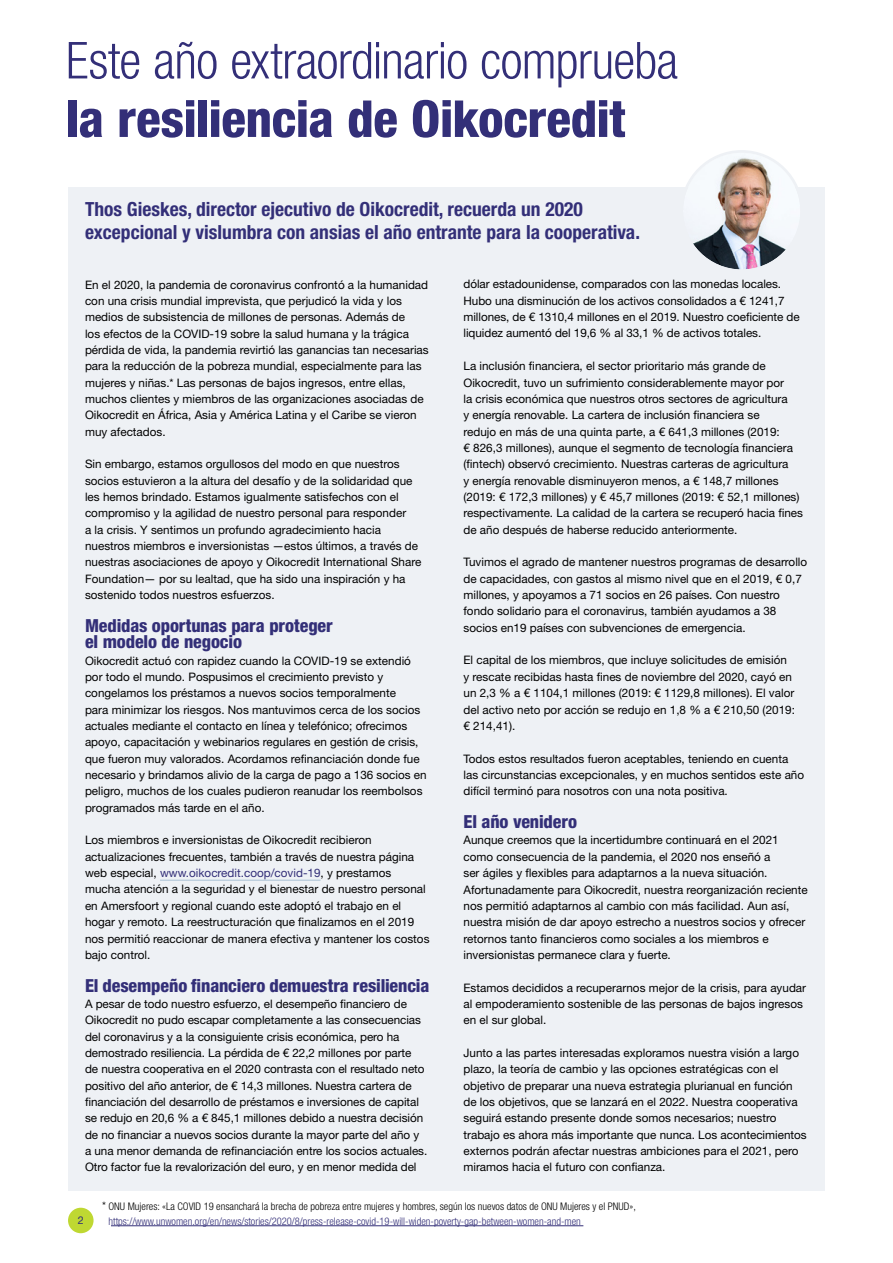
<style>
.page{position:relative;width:893px;height:1263px;background:#fff}
.page>*{position:absolute;margin:0;border:0;box-sizing:border-box;transform-origin:0 0}
.t1{font:300 condensed 51px "Helvetica Neue LT Std";letter-spacing:-.015em;color:#332f78}
.t2{font:800 condensed 51px "Helvetica Neue LT Std";letter-spacing:-.01em;color:#332f78}
.t3{font:700 condensed 19.5px/22.5px "Helvetica Neue LT Std";color:#332f78}
.t4{font:800 condensed 18px/16.5px "Helvetica Neue LT Std";letter-spacing:-.005em;color:#332f78}
.t5{font:11.7px/16.4px "Helvetica Neue LT Std";color:#000}
.t6{font:10.8px "Helvetica Neue LT Std";color:#332f78}
.t7{font:300 condensed 10.5px/15px "Helvetica Neue LT Std";color:#332f78}
.s1{color:#332f78}
.s2{font-size:11.7px;color:#000}
.s3{color:#000}
</style>
<div class="page">
<div style="left:68px;top:1208px;width:26px;height:25px;background:#bfd832;border-radius:50%"></div>
<div style="left:68px;top:187px;width:757px;height:1004px;background:#eef1f5"></div>
<hr style="left:160px;top:880px;width:161px;height:1px;background:#aac1d4">
<hr style="left:111px;top:1225px;width:472px;height:1px;background:#332f78">
<img style="left:683px;top:153px;width:117px;height:116px;border-radius:59px">
<div style="left:680px;top:150px;width:123px;height:122px;border:3px solid #eef1f5;border-radius:50%"></div>
<h1 class="t1" style="left:66px;top:31px;width:614px">Este año extraordinario comprueba</h1>
<h1 class="t2" style="left:66px;top:87px;width:561px">la resiliencia de Oikocredit</h1>
<h2 class="t3" style="left:85px;top:198px;width:556px">Thos Gieskes, director ejecutivo de Oikocredit, recuerda un 2020 excepcional y vislumbra con ansias el año entrante para la cooperativa.</h2>
<p class="t5" style="left:85px;top:276px;width:345px">En el 2020, la pandemia de coronavirus confrontó a la humanidad con una crisis mundial imprevista, que perjudicó la vida y los medios de subsistencia de millones de personas. Además de<br>los efectos de la COVID-19 sobre la salud humana y la trágica pérdida de vida, la pandemia revirtió las ganancias tan necesarias para la reducción de la pobreza mundial, especialmente para las mujeres y niñas.* Las personas de bajos ingresos, entre ellas, muchos clientes y miembros de las organizaciones asociadas de Oikocredit en África, Asia y América Latina y el Caribe se vieron muy afectados.</p>
<p class="t5" style="left:85px;top:456px;width:338px">Sin embargo, estamos orgullosos del modo en que nuestros socios estuvieron a la altura del desafío y de la solidaridad que les hemos brindado. Estamos igualmente satisfechos con el compromiso y la agilidad de nuestro personal para responder<br>a la crisis. Y sentimos un profundo agradecimiento hacia nuestros miembros e inversionistas —estos últimos, a través de nuestras asociaciones de apoyo y Oikocredit International Share Foundation— por su lealtad, que ha sido una inspiración y ha sostenido todos nuestros esfuerzos.</p>
<h3 class="t4" style="left:85px;top:617px;width:249px">Medidas oportunas para proteger el modelo de negocio</h3>
<p class="t5" style="left:85px;top:652px;width:343px">Oikocredit actuó con rapidez cuando la COVID-19 se extendió por todo el mundo. Pospusimos el crecimiento previsto y congelamos los préstamos a nuevos socios temporalmente<br>para minimizar los riesgos. Nos mantuvimos cerca de los socios actuales mediante el contacto en línea y telefónico; ofrecimos apoyo, capacitación y webinarios regulares en gestión de crisis, que fueron muy valorados. Acordamos refinanciación donde fue necesario y brindamos alivio de la carga de pago a 136 socios en peligro, muchos de los cuales pudieron reanudar los reembolsos programados más tarde en el año.</p>
<p class="t5" style="left:85px;top:832px;width:346px">Los miembros e inversionistas de Oikocredit recibieron actualizaciones frecuentes, también a través de nuestra página web especial, <span class="s1">www.oikocredit.coop/covid-19</span>, y prestamos mucha atención a la seguridad y el bienestar de nuestro personal en Amersfoort y regional cuando este adoptó el trabajo en el hogar y remoto. La reestructuración que finalizamos en el 2019 nos permitió reaccionar de manera efectiva y mantener los costos bajo control.</p>
<h3 class="t4" style="left:85px;top:977px;width:346px">El desempeño financiero demuestra resiliencia</h3>
<p class="t5" style="left:85px;top:995px;width:344px">A pesar de todo nuestro esfuerzo, el desempeño financiero de Oikocredit no pudo escapar completamente a las consecuencias del coronavirus y a la consiguiente crisis económica, pero ha demostrado resiliencia. La pérdida de € 22,2 millones por parte de nuestra cooperativa en el 2020 contrasta con el resultado neto positivo del año anterior, de € 14,3 millones. Nuestra cartera de financiación del desarrollo de préstamos e inversiones de capital se redujo en 20,6 % a € 845,1 millones debido a nuestra decisión de no financiar a nuevos socios durante la mayor parte del año y a una menor demanda de refinanciación entre los socios actuales.<br>Otro factor fue la revalorización del euro, y en menor medida del</p>
<p class="t5" style="left:463px;top:276px;width:338px">dólar estadounidense, comparados con las monedas locales.<br>Hubo una disminución de los activos consolidados a € 1241,7 millones, de € 1310,4 millones en el 2019. Nuestro coeficiente de liquidez aumentó del 19,6 % al 33,1 % de activos totales.</p>
<p class="t5" style="left:463px;top:358px;width:341px">La inclusión financiera, el sector prioritario más grande de Oikocredit, tuvo un sufrimiento considerablemente mayor por<br>la crisis económica que nuestros otros sectores de agricultura<br>y energía renovable. La cartera de inclusión financiera se<br>redujo en más de una quinta parte, a € 641,3 millones (2019:<br>€ 826,3 millones), aunque el segmento de tecnología financiera (fintech) observó crecimiento. Nuestras carteras de agricultura<br>y energía renovable disminuyeron menos, a € 148,7 millones (2019: € 172,3 millones) y € 45,7 millones (2019: € 52,1 millones) respectivamente. La calidad de la cartera se recuperó hacia fines de año después de haberse reducido anteriormente.</p>
<p class="t5" style="left:463px;top:554px;width:345px">Tuvimos el agrado de mantener nuestros programas de desarrollo de capacidades, con gastos al mismo nivel que en el 2019, € 0,7 millones, y apoyamos a 71 socios en 26 países. Con nuestro fondo solidario para el coronavirus, también ayudamos a 38 socios en19 países con subvenciones de emergencia.</p>
<p class="t5" style="left:463px;top:652px;width:333px">El capital de los miembros, que incluye solicitudes de emisión y rescate recibidas hasta fines de noviembre del 2020, cayó en un 2,3 % a € 1104,1 millones (2019: € 1129,8 millones). El valor del activo neto por acción se redujo en 1,8 % a € 210,50 (2019: € 214,41).</p>
<p class="t5" style="left:463px;top:750px;width:342px">Todos estos resultados fueron aceptables, teniendo en cuenta las circunstancias excepcionales, y en muchos sentidos este año difícil terminó para nosotros con una nota positiva.</p>
<h3 class="t4" style="left:463px;top:813px;width:115px">El año venidero</h3>
<p class="t5" style="left:463px;top:832px;width:346px">Aunque creemos que la incertidumbre continuará en el 2021 como consecuencia de la pandemia, el 2020 nos enseñó a<br>ser ágiles y flexibles para adaptarnos a la nueva situación.<br>Afortunadamente para Oikocredit, nuestra reorganización reciente nos permitió adaptarnos al cambio con más facilidad. Aun así, nuestra misión de dar apoyo estrecho a nuestros socios y ofrecer retornos tanto financieros como sociales a los miembros e inversionistas permanece clara y fuerte.</p>
<p class="t5" style="left:463px;top:979px;width:344px">Estamos decididos a recuperarnos mejor de la crisis, para ayudar al empoderamiento sostenible de las personas de bajos ingresos en el sur global.</p>
<p class="t5" style="left:463px;top:1044px;width:345px">Junto a las partes interesadas exploramos nuestra visión a largo plazo, la teoría de cambio y las opciones estratégicas con el objetivo de preparar una nueva estrategia plurianual en función de los objetivos, que se lanzará en el 2022. Nuestra cooperativa seguirá estando presente donde somos necesarios; nuestro trabajo es ahora más importante que nunca. Los acontecimientos externos podrán afectar nuestras ambiciones para el 2021, pero miramos hacia el futuro con confianza.</p>
<p class="t6" style="left:78px;top:1214px;width:8px">2</p>
<p class="t7" style="left:108px;top:1198px;width:529px;text-indent:-6px"><span class="s2">*</span> <span class="s3">ONU Mujeres: «La COVID 19 ensanchará la brecha de pobreza entre mujeres y hombres, según los nuevos datos de ONU Mujeres y el PNUD», </span>https://www.unwomen.org/en/news/stories/2020/8/press-release-covid-19-will-widen-poverty-gap-between-women-and-men</p>
</div>
